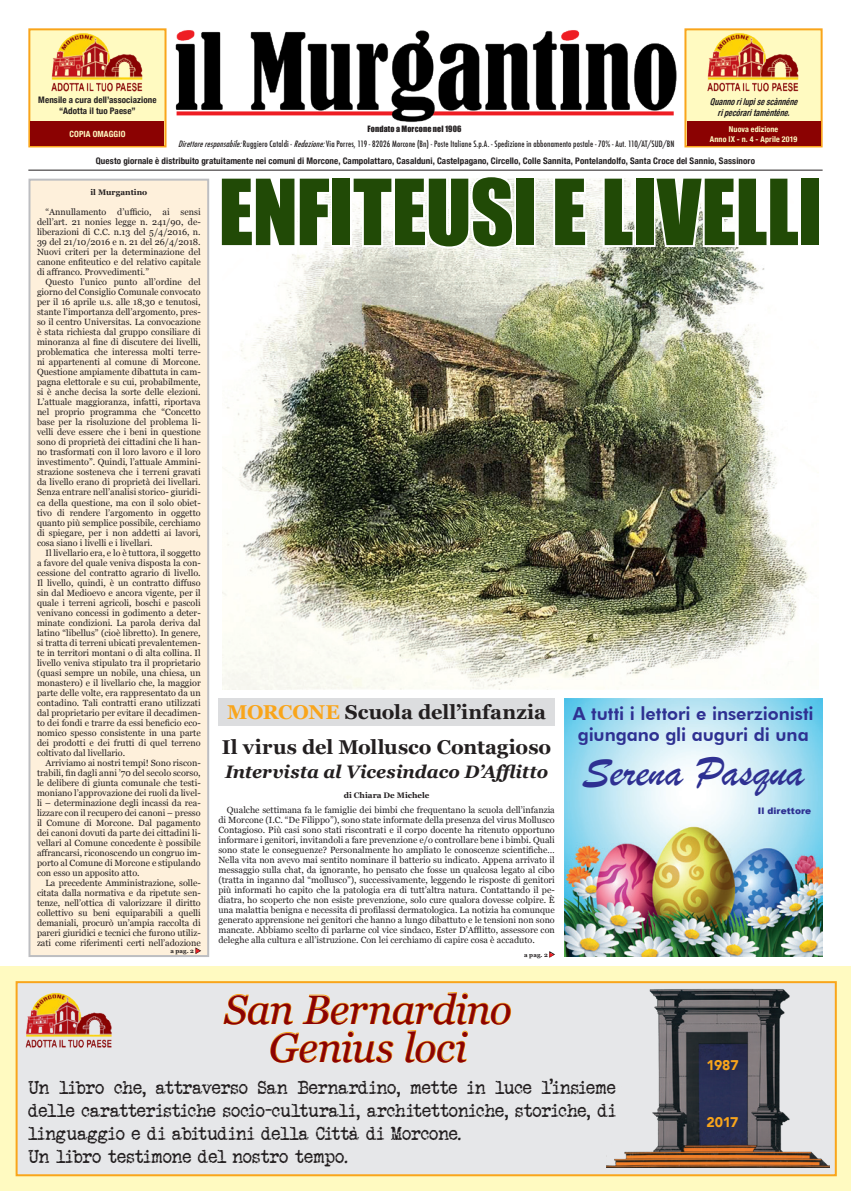
<style>
.page{position:relative;width:851px;height:1191px;background:#fff}
.page>*{position:absolute;margin:0;border:0;box-sizing:border-box;transform-origin:0 0}
.t1{font:84px "Impact";letter-spacing:-.005em;color:#214a06}
.t2{font:44px "Brush Script";letter-spacing:-.005em;color:#2e3092}
.t3{font:italic 41px "Georgia";letter-spacing:-.02em;color:#8b0202}
.t4{font:700 20px "Georgia";color:#231f20}
.t5{font:19px/22.8px "Veteran Typewriter";letter-spacing:-.005em;color:#231f20;text-align:justify}
.t6{font:800 18px "Futura BT";letter-spacing:-.005em;color:#2e3092}
.t7{font:italic 700 18px "Georgia";color:#231f20}
.t8{font:900 14px "Avenir";letter-spacing:-.02em;color:#f9a51b}
.t9{font:italic 700 condensed 9.4px "Helvetica Neue";color:#231f20;scale:.85 1}
.ox-20a5c49879-ydp64d{font:9px/10px "Georgia";color:#231f20;text-align:justify}
.t10{font:700 condensed 9px "Helvetica Neue";letter-spacing:.01em;color:#231f20}
.t11{font:900 9px "Arial";letter-spacing:.015em;color:#2e3092}
.t12{font:500 condensed 8.5px "Futura";letter-spacing:.015em;color:#231f20}
.t13{font:700 condensed 8.5px "Helvetica Neue";letter-spacing:.01em;color:#fffac1}
.t14{font:700 condensed 8px "Helvetica Neue";letter-spacing:.015em;color:#fffac1}
.t15{font:700 8px "Georgia";color:#231f20}
.t16{font:8px "Impact";letter-spacing:.02em;color:#231f20}
.t17{font:700 6px "Georgia";letter-spacing:.02em;color:#231f20}
.s1{font-style:italic}
.s2{color:#ee1d23}
.s3{color:#f9a51b}
</style>
<div class="page">
<div style="left:0;top:967px;width:850px;height:224px;background:#fffac1"></div>
<div style="left:16px;top:981px;width:820px;height:195px;background:#e6e7e9;border:2px solid #f9a51b"></div>
<div style="left:28px;top:179px;width:181px;height:778px;background:#feefd8;border:2px solid #b6b7bb"></div>
<img style="left:175px;top:30px;width:502px;height:92px">
<div style="left:28px;top:28px;width:138px;height:119px;background:#fffac1;border:2px solid #f9a51b"></div>
<img style="left:48px;top:29px;width:99px;height:63px">
<div style="left:31px;top:121px;width:133px;height:25px;background:#8b0202"></div>
<div style="left:684px;top:28px;width:138px;height:119px;background:#fffac1;border:2px solid #f9a51b"></div>
<img style="left:703px;top:29px;width:100px;height:63px">
<div style="left:686px;top:121px;width:134px;height:25px;background:#8b0202"></div>
<hr style="left:28px;top:170px;width:794px;height:1px;background:#231f20">
<svg style="left:549px;top:951px;width:6px;height:7px"></svg>
<img style="left:25px;top:992px;width:87px;height:56px">
<svg style="left:195px;top:947px;width:7px;height:8px"></svg>
<div style="left:218px;top:698px;width:336px;height:27px;background:#dcdddf"></div>
<img style="left:606px;top:988px;width:223px;height:179px">
<svg style="left:223px;top:994px;width:70px;height:30px"></svg>
<svg style="left:302px;top:992px;width:209px;height:32px"></svg>
<svg style="left:270px;top:1030px;width:123px;height:32px"></svg>
<svg style="left:405px;top:1030px;width:63px;height:32px"></svg>
<img style="left:564px;top:699px;width:258px;height:258px">
<img style="left:223px;top:179px;width:587px;height:510px">
<svg style="left:223px;top:179px;width:110px;height:70px"></svg>
<svg style="left:349px;top:178px;width:168px;height:73px"></svg>
<div style="left:514px;top:177px;width:21px;height:70px;border:4px solid #fff"></div>
<svg style="left:551px;top:178px;width:38px;height:71px"></svg>
<svg style="left:600px;top:178px;width:36px;height:71px"></svg>
<div style="left:634px;top:177px;width:21px;height:70px;border:4px solid #fff"></div>
<svg style="left:652px;top:177px;width:150px;height:105px"></svg>
<p class="t10" style="left:38px;top:93px;width:120px">Mensile a cura dell’associazione</p>
<p class="t10" style="left:59px;top:104px;width:78px">“Adotta il tuo Paese”</p>
<p class="t13" style="left:69px;top:127px;width:57px">COPIA OMAGGIO</p>
<p class="t9" style="left:709px;top:93px;width:109px">Quannorilupisescànnéne</p>
<p class="t9" style="left:717px;top:104px;width:91px">ripecóraritamènténe.</p>
<p class="t14" style="left:728px;top:123px;width:51px">Nuova edizione</p>
<p class="t14" style="left:709px;top:132px;width:89px">Anno IX - n. 4 - Aprile 2019</p>
<p class="t16" style="left:367px;top:123px;width:95px">Fondato a Morcone nel 1906</p>
<p class="t12" style="left:178px;top:139px;width:497px"><span class="s1">Direttoreresponsabile:</span>Ruggiero Cataldi - <span class="s1">Redazione:</span>Via Porres, 119 - 82026 Morcone (Bn) - Poste Italiane S.p.A. - Spedizione in abbonamento postale - 70% - Aut. 110/AT/SUD/BN</p>
<p class="t10" style="left:96px;top:153px;width:660px">Questo giornale è distribuito gratuitamente nei comuni di Morcone, Campolattaro, Casalduni, Castelpagano, Circello, Colle Sannita, Pontelandolfo, Santa Croce del Sannio, Sassinoro</p>
<p class="t15" style="left:90px;top:187px;width:58px">il Murgantino</p>
<p class="ox-20a5c49879-ydp64d" style="left:37px;top:207px;width:165px;text-indent:9px">“Annullamento d’ufficio, ai sensi dell’art. 21 nonies legge n. 241/90, de&shy;liberazioni di C.C. n.13 del 5/4/2016, n.<br>39 del 21/10/2016 e n. 21 del 26/4/2018.<br>Nuovi criteri per la determinazione del canone enfiteutico e del relativo capitale di affranco. Provvedimenti.”</p>
<p class="ox-20a5c49879-ydp64d" style="left:37px;top:277px;width:165px;text-indent:9px">Questo l’unico punto all’ordine del giorno del Consiglio Comunale convocato per il 16 aprile u.s. alle 18,30 e tenutosi, stante l’importanza dell’argomento, pres&shy;so il centro Universitas. La convocazione è stata richiesta dal gruppo consiliare di minoranza al fine di discutere dei livelli, problematica che interessa molti terre&shy;ni appartenenti al comune di Morcone.<br>Questione ampiamente dibattuta in cam&shy;pagna elettorale e su cui, probabilmente, si è anche decisa la sorte delle elezioni.<br>L’attuale maggioranza, infatti, riportava nel proprio programma che “Concetto base per la risoluzione del problema li&shy;velli deve essere che i beni in questione sono di proprietà dei cittadini che li han&shy;no trasformati con il loro lavoro e il loro investimento”. Quindi, l’attuale Ammini&shy;strazione sosteneva che i terreni gravati da livello erano di proprietà dei livellari.<br>Senza entrare nell’analisi storico- giuridi&shy;ca della questione, ma con il solo obiet&shy;tivo di rendere l’argomento in oggetto quanto più semplice possibile, cerchiamo di spiegare, per i non addetti ai lavori, cosa siano i livelli e i livellari.</p>
<p class="ox-20a5c49879-ydp64d" style="left:37px;top:547px;width:165px;text-indent:9px">Il livellario era, e lo è tuttora, il soggetto a favore del quale veniva disposta la con&shy;cessione del contratto agrario di livello.<br>Il livello, quindi, è un contratto diffuso sin dal Medioevo e ancora vigente, per il quale i terreni agricoli, boschi e pascoli venivano concessi in godimento a deter&shy;minate condizioni. La parola deriva dal latino “libellus” (cioè libretto). In genere, si tratta di terreni ubicati prevalentemen&shy;te in territori montani o di alta collina. Il livello veniva stipulato tra il proprietario (quasi sempre un nobile, una chiesa, un monastero) e il livellario che, la maggior parte delle volte, era rappresentato da un contadino. Tali contratti erano utilizzati dal proprietario per evitare il decadimen&shy;to dei fondi e trarre da essi beneficio eco&shy;nomico spesso consistente in una parte dei prodotti e dei frutti di quel terreno coltivato dal livellario.</p>
<p class="ox-20a5c49879-ydp64d" style="left:37px;top:757px;width:165px;text-indent:9px">Arriviamo ai nostri tempi! Sono riscon&shy;trabili, fin dagli anni ’70 del secolo scorso, le delibere di giunta comunale che testi&shy;moniano l’approvazione dei ruoli da livel&shy;li – determinazione degli incassi da rea&shy;lizzare con il recupero dei canoni – presso il Comune di Morcone. Dal pagamento dei canoni dovuti da parte dei cittadini li&shy;vellari al Comune concedente è possibile affrancarsi, riconoscendo un congruo im&shy;porto al Comune di Morcone e stipulando con esso un apposito atto.</p>
<p class="ox-20a5c49879-ydp64d" style="left:37px;top:877px;width:165px;text-indent:9px">La precedente Amministrazione, solle&shy;citata dalla normativa e da ripetute sen&shy;tenze, nell’ottica di valorizzare il diritto collettivo su beni equiparabili a quelli demaniali, procurò un’ampia raccolta di pareri giuridici e tecnici che furono utiliz&shy;zati come riferimenti certi nell’adozione</p>
<p class="t17" style="left:170px;top:946px;width:32px">a pag. 2 <span class="s2">◆</span></p>
<p class="t1" style="left:218px;top:147px;width:605px">ENFITEUSI E LIVELLI</p>
<p class="t4" style="left:227px;top:697px;width:320px"><span class="s3">MORCONE</span> Scuola dell’infanzia</p>
<p class="t4" style="left:222px;top:732px;width:331px">Il virus del Mollusco Contagioso</p>
<p class="t7" style="left:225px;top:758px;width:324px">Intervista al Vicesindaco D’Afflitto</p>
<p class="t15" style="left:343px;top:789px;width:87px">di Chiara De Michele</p>
<p class="ox-20a5c49879-ydp64d" style="left:218px;top:804px;width:338px;text-indent:9px">Qualche settimana fa le famiglie dei bimbi che frequentano la scuola dell’infanzia di Morcone (I.C. “De Filippo”), sono state informate della presenza del virus Mollusco Contagioso. Più casi sono stati riscontrati e il corpo docente ha ritenuto opportuno informare i genitori, invitandoli a fare prevenzione e/o controllare bene i bimbi. Quali sono state le conseguenze? Personalmente ho ampliato le conoscenze scientifiche… Nella vita non avevo mai sentito nominare il batterio su indicato. Appena arrivato il messaggio sulla chat, da ignorante, ho pensato che fosse un qualcosa legato al cibo (tratta in inganno dal “mollusco”), successivamente, leggendo le risposte di genitori più informati ho capito che la patologia era di tutt’altra natura. Contattando il pe&shy;diatra, ho scoperto che non esiste prevenzione, solo cure qualora dovesse colpire. È una malattia benigna e necessita di profilassi dermatologica. La notizia ha comunque generato apprensione nei genitori che hanno a lungo dibattuto e le tensioni non sono mancate. Abbiamo scelto di parlarne col vice sindaco, Ester D’Afflitto, assessore con deleghe alla cultura e all’istruzione. Con lei cerchiamo di capire cosa è accaduto.</p>
<p class="t17" style="left:524px;top:950px;width:32px">a pag. 2 <span class="s2">◆</span></p>
<p class="t6" style="left:573px;top:702px;width:242px">A tutti i lettori e inserzionisti</p>
<p class="t6" style="left:577px;top:724px;width:232px">giungano gli auguri di una</p>
<p class="t2" style="left:582px;top:743px;width:224px">Serena Pasqua</p>
<p class="t11" style="left:757px;top:804px;width:55px">Il direttore</p>
<p class="t3" style="left:224px;top:979px;width:289px">San Bernardino</p>
<p class="t3" style="left:269px;top:1017px;width:200px">Genius loci</p>
<p class="t5" style="left:28px;top:1076px;width:589px">Un libro che, attraverso San Bernardino, mette in luce l’insieme delle caratteristiche socio-culturali, architettoniche, storiche, di linguaggio e di abitudini della Città di Morcone.</p>
<p class="t5" style="left:28px;top:1144px;width:321px">Un libro testimone del nostro tempo.</p>
<p class="t8" style="left:706px;top:1053px;width:34px">1987</p>
<p class="t8" style="left:706px;top:1109px;width:33px">2017</p>
</div>
